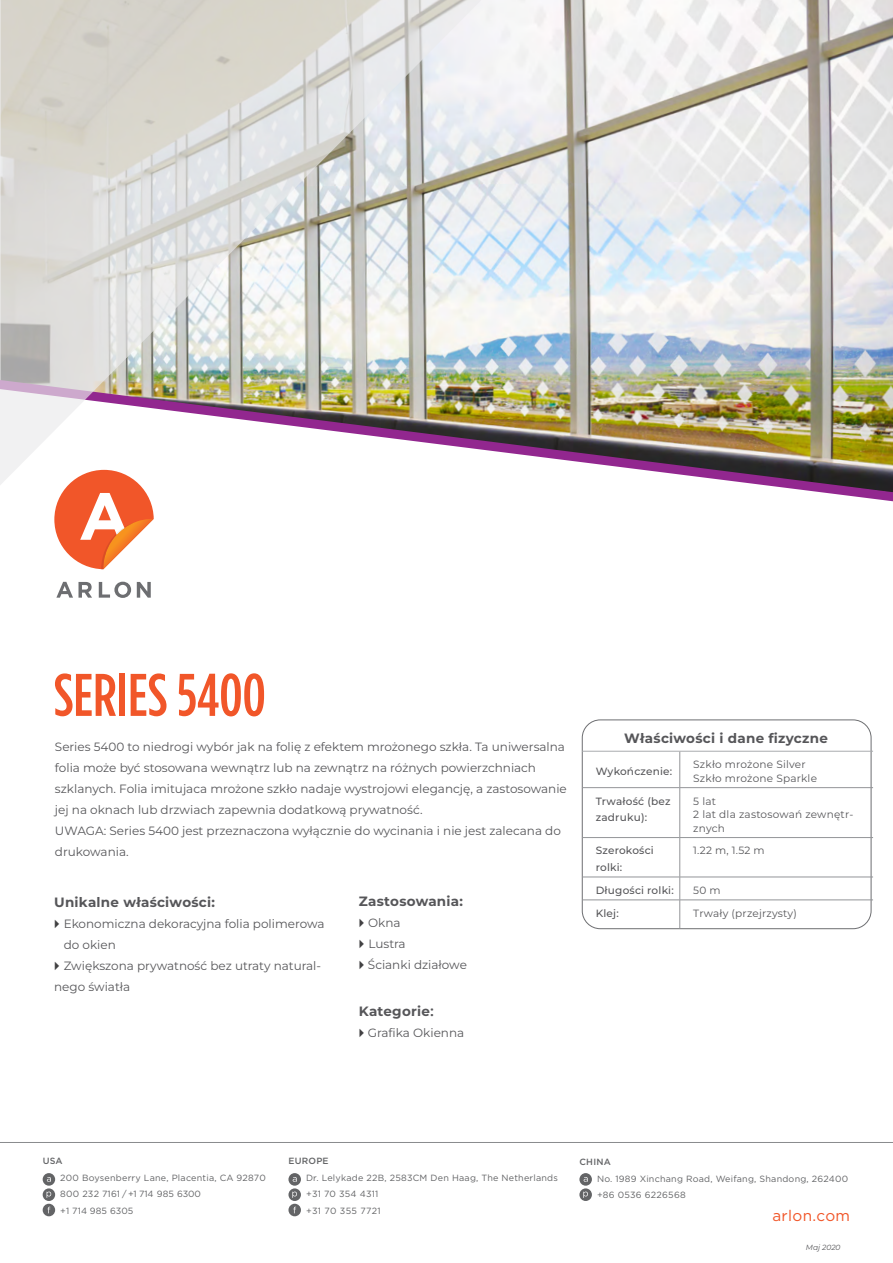
<style>
.page{position:relative;width:893px;height:1263px;background:#fff}
.page>*{position:absolute;margin:0;border:0;box-sizing:border-box;transform-origin:0 0}
.t1{font:500 60px "Gotham Condensed";color:#f15629}
.t2{font:15.3px "Gotham";letter-spacing:.025em;color:#f15629}
.t3{font:700 13.5px "Montserrat";letter-spacing:.02em;color:#565659}
.t4{font:12px/21px "Montserrat";color:#565659}
.t5{font:10.5px/13.5px "Montserrat";letter-spacing:.02em;color:#565659}
.t6{font:500 10.5px/16.5px "Montserrat";letter-spacing:.02em;color:#565659}
.t7{font:9px/16.5px "Gotham";letter-spacing:.025em;color:#636466}
.t8{font:500 9px "Gotham";letter-spacing:.025em;color:#636466}
.t9{font:italic 7.5px "Montserrat";color:#565659}
.s1{font-family:"Arial";color:#414042}
.s2{font-family:"Open Sans"}
</style>
<div class="page">
<hr style="left:0;top:1142px;width:893px;height:1px;background:#8a8c8e">
<div style="left:43px;top:1173px;width:12px;height:13px;background:#636466;border-radius:50%"></div>
<svg style="left:47px;top:1177px;width:4px;height:5px"></svg>
<svg style="left:43px;top:1204px;width:12px;height:12px"></svg>
<svg style="left:43px;top:1188px;width:12px;height:13px"></svg>
<svg style="left:47px;top:1191px;width:4px;height:7px"></svg>
<div style="left:288px;top:1173px;width:13px;height:13px;background:#636466;border-radius:50%"></div>
<svg style="left:293px;top:1177px;width:4px;height:5px"></svg>
<svg style="left:288px;top:1204px;width:13px;height:12px"></svg>
<svg style="left:288px;top:1188px;width:13px;height:13px"></svg>
<svg style="left:292px;top:1191px;width:5px;height:7px"></svg>
<svg style="left:579px;top:1173px;width:13px;height:13px"></svg>
<svg style="left:584px;top:1177px;width:4px;height:5px"></svg>
<svg style="left:579px;top:1188px;width:13px;height:13px"></svg>
<svg style="left:583px;top:1191px;width:5px;height:7px"></svg>
<svg style="left:56px;top:582px;width:17px;height:16px"></svg>
<svg style="left:79px;top:582px;width:13px;height:16px"></svg>
<svg style="left:99px;top:582px;width:32px;height:16px"></svg>
<svg style="left:137px;top:582px;width:14px;height:16px"></svg>
<svg style="left:54px;top:510px;width:100px;height:60px"></svg>
<div style="left:582px;top:720px;width:289px;height:209px;border:1px solid #6d6e71;border-radius:18px"></div>
<hr style="left:679px;top:751px;width:1px;height:36px;background:#939598">
<hr style="left:582px;top:787px;width:98px;height:1px;background:#939598">
<hr style="left:680px;top:787px;width:193px;height:1px;background:#939598">
<hr style="left:679px;top:788px;width:1px;height:49px;background:#939598">
<hr style="left:582px;top:837px;width:98px;height:1px;background:#939598">
<hr style="left:680px;top:837px;width:193px;height:1px;background:#939598">
<hr style="left:679px;top:838px;width:1px;height:39px;background:#939598">
<hr style="left:582px;top:877px;width:98px;height:1px;background:#939598">
<hr style="left:680px;top:877px;width:193px;height:1px;background:#939598">
<hr style="left:582px;top:900px;width:98px;height:1px;background:#939598">
<hr style="left:680px;top:900px;width:193px;height:1px;background:#939598">
<svg style="left:679px;top:877px;width:1px;height:51px"></svg>
<hr style="left:582px;top:751px;width:98px;height:1px;background:#a9abae">
<hr style="left:680px;top:751px;width:193px;height:1px;background:#a9abae">
<img style="left:481px;top:0;width:412px;height:374px">
<img style="left:481px;top:374px;width:412px;height:128px">
<svg style="left:0;top:0;width:481px;height:510px"></svg>
<h1 class="t1" style="left:54px;top:660px;width:213px">SERIES 5400</h1>
<p class="t4" style="left:55px;top:735px;width:513px">Series 5400 to niedrogi wybór jak na folię z efektem mrożonego szkła. Ta uniwersalna folia może być stosowana wewnątrz lub na zewnątrz na różnych powierzchniach szklanych. Folia imitujaca mrożone szkło nadaje wystrojowi elegancję, a zastosowanie jej na oknach lub drzwiach zapewnia dodatkową prywatność.<br>UWAGA: Series 5400 jest przeznaczona wyłącznie do wycinania i nie jest zalecana do drukowania.</p>
<p class="t3" style="left:54px;top:892px;width:162px">Unikalne właściwości:</p>
<p class="t4" style="left:54px;top:912px;width:272px"><span class="s1">►</span> Ekonomiczna dekoracyjna folia polimerowa</p>
<p class="t4" style="left:64px;top:933px;width:54px">do okien</p>
<p class="t4" style="left:54px;top:954px;width:268px"><span class="s1">►</span> Zwiększona prywatność bez utraty natural-</p>
<p class="t4" style="left:54px;top:975px;width:78px">nego światła</p>
<p class="t3" style="left:359px;top:892px;width:106px">Zastosowania:</p>
<p class="t4" style="left:359px;top:912px;width:109px"><span class="s1">►</span> Okna<br><span class="s1">►</span> Lustra<br><span class="s1">►</span> Ścianki działowe</p>
<p class="t3" style="left:359px;top:1001px;width:77px">Kategorie<span class="s2">:</span></p>
<p class="t4" style="left:359px;top:1022px;width:107px"><span class="s1">►</span> Grafika Okienna</p>
<p class="t3" style="left:624px;top:729px;width:205px">Właściwości i dane fizyczne</p>
<p class="t6" style="left:596px;top:762px;width:78px">Wykończenie:</p>
<p class="t5" style="left:693px;top:757px;width:125px">Szkło mrożone Silver<br>Szkło mrożone Sparkle</p>
<p class="t6" style="left:596px;top:792px;width:76px">Trwałość (bez zadruku):</p>
<p class="t5" style="left:693px;top:794px;width:162px">5 lat<br>2 lat dla zastosowań zewnętr&shy;znych</p>
<p class="t6" style="left:596px;top:842px;width:60px">Szerokości rolki:</p>
<p class="t5" style="left:693px;top:844px;width:73px">1.22 m, 1.52 m</p>
<p class="t6" style="left:596px;top:881px;width:80px">Długości rolki:</p>
<p class="t5" style="left:693px;top:883px;width:29px">50 m</p>
<p class="t6" style="left:596px;top:904px;width:25px">Klej:</p>
<p class="t5" style="left:693px;top:906px;width:105px">Trwały (przejrzysty)</p>
<p class="t8" style="left:43px;top:1156px;width:22px">USA</p>
<p class="t7" style="left:60px;top:1169px;width:207px">200 Boysenberry Lane, Placentia, CA 92870<br>800 232 7161 / +1 714 985 6300<br>+1 714 985 6305</p>
<p class="t8" style="left:288px;top:1156px;width:42px">EUROPE</p>
<p class="t7" style="left:306px;top:1169px;width:253px">Dr. Lelykade 22B, 2583CM Den Haag, The Netherlands +31 70 354 4311<br>+31 70 355 7721</p>
<p class="t8" style="left:579px;top:1157px;width:33px">CHINA</p>
<p class="t7" style="left:597px;top:1170px;width:253px">No. 1989 Xinchang Road, Weifang, Shandong, 262400 +86 0536 6226568</p>
<p class="t2" style="left:772px;top:1207px;width:79px">arlon.com</p>
<p class="t9" style="left:806px;top:1242px;width:36px">Maj 2020</p>
</div>
